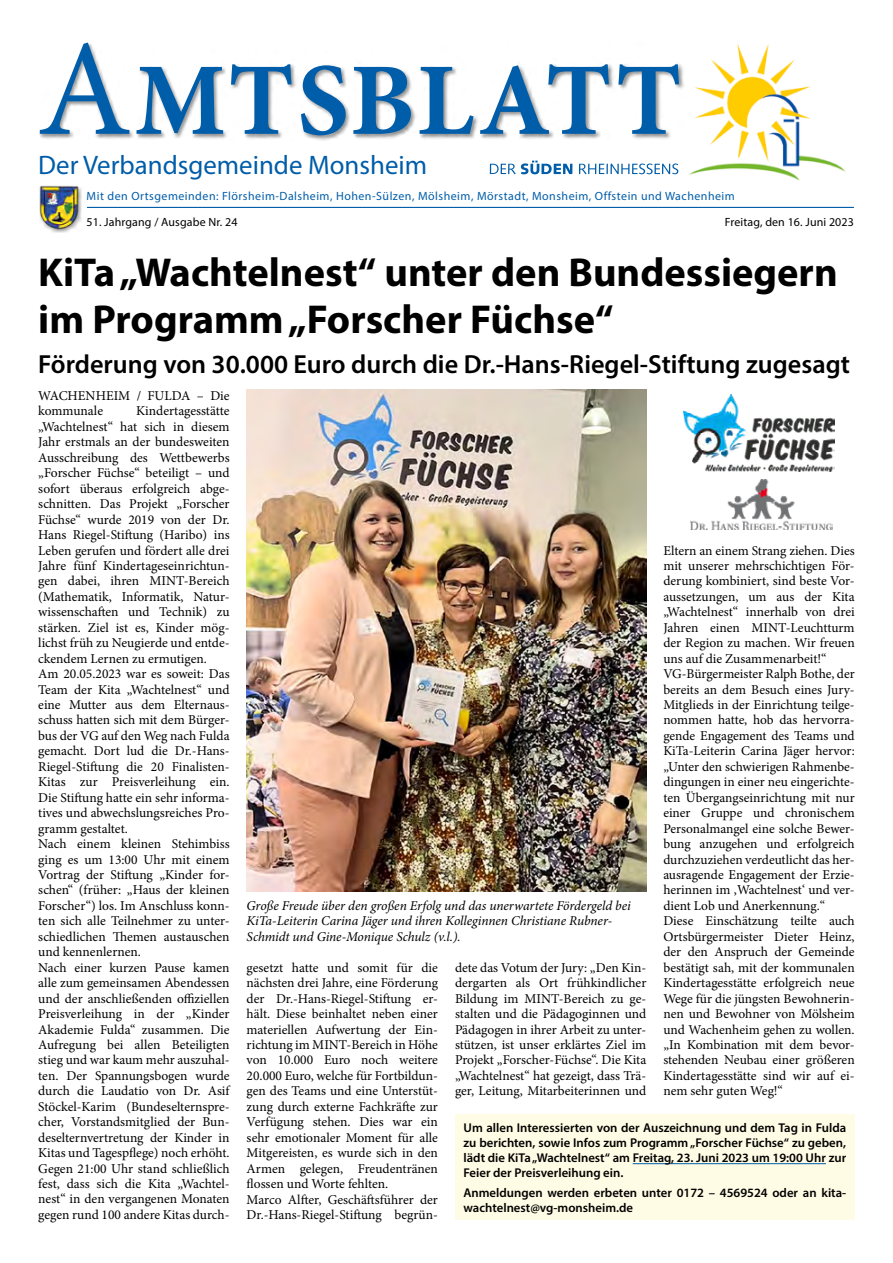
<style>
.page{position:relative;width:893px;height:1263px;background:#fff}
.page>*{position:absolute;margin:0;border:0;box-sizing:border-box;transform-origin:0 0}
.Überschrift_24pt{font:700 40.5px/46.5px "Myriad Pro";color:#000}
.t1{font:26.85px "Myriad Pro";color:#005da9}
.Subline_12pt{font:600 26.25px "Myriad Pro";color:#000}
.Lesetext{font:13.5px/15.5px "Minion Pro";color:#000;text-align:justify}
.Bildunterschrift_Les{font:italic 13.5px/15.5px "Minion Pro";letter-spacing:-.005em;color:#000}
.Fließtext_Blocksatz{font:600 12.75px/15px "Myriad Pro";color:#000;text-align:justify}
.t2{font:12px "Myriad Pro";letter-spacing:.04em;color:#005da9}
.t3{font:12px "Myriad Pro";letter-spacing:.01em;color:#000}
</style>
<div class="page">
<img style="left:689px;top:44px;width:157px;height:137px">
<hr style="left:87px;top:207px;width:767px;height:1px;background:#005da9">
<svg style="left:490px;top:161px;width:188px;height:13px"></svg>
<div style="left:39px;top:42px;width:645px;height:99px;background:#000;opacity:.42"></div>
<svg style="left:40px;top:43px;width:639px;height:92px"></svg>
<div style="left:39px;top:186px;width:44px;height:48px;background:#000;opacity:.42"></div>
<img style="left:39px;top:185px;width:42px;height:49px">
<img style="left:247px;top:390px;width:399px;height:502px">
<div style="left:455px;top:1114px;width:400px;height:106px;background:#fffce5"></div>
<hr style="left:633px;top:1163px;width:193px;height:1px;background:#005da9">
<img style="left:684px;top:394px;width:150px;height:77px">
<img style="left:690px;top:480px;width:143px;height:49px">
<p class="t1" style="left:38px;top:148px;width:390px">Der Verbandsgemeinde Monsheim</p>
<p class="t2" style="left:87px;top:189px;width:650px">Mit den Ortsgemeinden: Flörsheim-Dalsheim, Hohen-Sülzen, Mölsheim, Mörstadt, Monsheim, Offstein und Wachenheim</p>
<p class="t3" style="left:87px;top:214px;width:152px">51. Jahrgang / Ausgabe Nr. 24</p>
<p class="t3" style="left:725px;top:214px;width:130px">Freitag, den 16. Juni 2023</p>
<p class="Überschrift_24pt" style="left:38px;top:248px;width:801px">KiTa „Wachtelnest“ unter den Bundessiegern im Programm „Forscher Füchse“</p>
<p class="Subline_12pt" style="left:38px;top:347px;width:813px">Förderung von 30.000 Euro durch die Dr.-Hans-Riegel-Stiftung zugesagt</p>
<p class="Lesetext" style="left:38px;top:388px;width:193px">WACHENHEIM / FULDA – Die kommunale</p>
<p class="Lesetext" style="left:38px;top:403px;width:193px;text-indent:98px">Kindertagesstätte „Wachtelnest“ hat sich in diesem Jahr erstmals an der bundesweiten Ausschreibung des Wettbewerbs „Forscher Füchse“ beteiligt – und sofort überaus erfolgreich abge&shy;schnitten. Das Projekt „Forscher Füchse“ wurde 2019 von der Dr.<br>Hans Riegel-Stiftung (Haribo) ins Leben gerufen und fördert alle drei Jahre fünf Kindertageseinrichtun&shy;gen dabei, ihren MINT-Bereich (Mathematik, Informatik, Natur&shy;wissenschaften und Technik) zu stärken. Ziel ist es, Kinder mög&shy;lichst früh zu Neugierde und entde&shy;ckendem Lernen zu ermutigen.</p>
<p class="Lesetext" style="left:38px;top:666px;width:193px">Am 20.05.2023 war es soweit: Das Team der Kita „Wachtelnest“ und eine Mutter aus dem Elternaus&shy;schuss hatten sich mit dem Bürger&shy;bus der VG auf den Weg nach Fulda gemacht. Dort lud die Dr.-Hans-Riegel-Stiftung die 20 Finalisten-Kitas zur Preisverleihung ein.<br>Die Stiftung hatte ein sehr informa&shy;tives und abwechslungsreiches Pro&shy;gramm gestaltet.</p>
<p class="Lesetext" style="left:38px;top:836px;width:193px">Nach einem kleinen Stehimbiss ging es um 13:00 Uhr mit einem Vortrag der Stiftung „Kinder for&shy;schen“ (früher: „Haus der kleinen Forscher“) los. Im Anschluss konn&shy;ten sich alle Teilnehmer zu unter&shy;schiedlichen Themen austauschen und kennenlernen.</p>
<p class="Lesetext" style="left:38px;top:960px;width:193px">Nach einer kurzen Pause kamen alle zum gemeinsamen Abendessen und der anschließenden offiziellen Preisverleihung in der „Kinder Akademie Fulda“ zusammen. Die Aufregung bei allen Beteiligten stieg und war kaum mehr auszuhal&shy;ten. Der Spannungsbogen wurde durch die Laudatio von Dr. Asif Stöckel-Karim (Bundeselternspre&shy;cher, Vorstandsmitglied der Bun&shy;deselternvertretung der Kinder in Kitas und Tagespflege) noch erhöht.</p>
<p class="Lesetext" style="left:38px;top:1160px;width:193px">Gegen 21:00 Uhr stand schließlich fest, dass sich die Kita „Wachtel&shy;nest“ in den vergangenen Monaten gegen rund 100 andere Kitas durch-</p>
<p class="Lesetext" style="left:663px;top:542px;width:193px">Eltern an einem Strang ziehen. Dies mit unserer mehrschichtigen För&shy;derung kombiniert, sind beste Vor&shy;aussetzungen, um aus der Kita „Wachtelnest“ innerhalb von drei Jahren einen MINT-Leuchtturm der Region zu machen. Wir freuen uns auf die Zusammenarbeit!“</p>
<p class="Lesetext" style="left:663px;top:666px;width:193px">VG-Bürgermeister Ralph Bothe, der bereits an dem Besuch eines Jury-Mitglieds in der Einrichtung teilge&shy;nommen hatte, hob das hervorra&shy;gende Engagement des Teams und KiTa-Leiterin Carina Jäger hervor: „Unter den schwierigen Rahmenbe&shy;dingungen in einer neu eingerichte&shy;ten Übergangseinrichtung mit nur einer Gruppe und chronischem Personalmangel eine solche Bewer&shy;bung anzugehen und erfolgreich durchzuziehen verdeutlicht das her&shy;ausragende Engagement der Erzie&shy;herinnen im ,Wachtelnest‘ und ver&shy;dient Lob und Anerkennung.“</p>
<p class="Lesetext" style="left:663px;top:913px;width:193px">Diese Einschätzung teilte auch Ortsbürgermeister Dieter Heinz, der den Anspruch der Gemeinde bestätigt sah, mit der kommunalen Kindertagesstätte erfolgreich neue Wege für die jüngsten Bewohnerin&shy;nen und Bewohner von Mölsheim und Wachenheim gehen zu wollen. „In Kombination mit dem bevor&shy;stehenden Neubau einer größeren Kindertagesstätte sind wir auf ei&shy;nem sehr guten Weg!“</p>
<p class="Fließtext_Blocksatz" style="left:463px;top:1120px;width:384px">Um allen Interessierten von der Auszeichnung und dem Tag in Fulda zu berichten, sowie Infos zum Programm „Forscher Füchse“ zu geben, lädt die KiTa „Wachtelnest“ am Freitag, 23. Juni 2023 um 19:00 Uhr zur Feier der Preisverleihung ein.</p>
<p class="Fließtext_Blocksatz" style="left:463px;top:1184px;width:384px">Anmeldungen werden erbeten unter 0172 – 4569524 oder an kita&shy;wachtelnest@vg-monsheim.de</p>
<p class="Bildunterschrift_Les" style="left:247px;top:898px;width:386px">Große Freude über den großen Erfolg und das unerwartete Fördergeld bei<br>KiTa-Leiterin Carina Jäger und ihren Kolleginnen Christiane Rubner-<br>Schmidt und Gine-Monique Schulz (v.l.).</p>
<p class="Lesetext" style="left:247px;top:960px;width:193px">gesetzt hatte und somit für die nächsten drei Jahre, eine Förderung der Dr.-Hans-Riegel-Stiftung er&shy;hält. Diese beinhaltet neben einer materiellen Aufwertung der Ein&shy;richtung im MINT-Bereich in Höhe von 10.000 Euro noch weitere 20.000 Euro, welche für Fortbildun&shy;gen des Teams und eine Unterstüt&shy;zung durch externe Fachkräfte zur Verfügung stehen. Dies war ein sehr emotionaler Moment für alle Mitgereisten, es wurde sich in den Armen gelegen, Freudentränen flossen und Worte fehlten.</p>
<p class="Lesetext" style="left:247px;top:1191px;width:193px">Marco Alfter, Geschäftsführer der<br>Dr.-Hans-Riegel-Stiftung begrün-</p>
<p class="Lesetext" style="left:455px;top:960px;width:193px">dete das Votum der Jury: „Den Kin&shy;dergarten als Ort frühkindlicher Bildung im MINT-Bereich zu ge&shy;stalten und die Pädagoginnen und Pädagogen in ihrer Arbeit zu unter&shy;stützen, ist unser erklärtes Ziel im Projekt „Forscher-Füchse“. Die Kita „Wachtelnest“ hat gezeigt, dass Trä&shy;ger, Leitung, Mitarbeiterinnen und</p>
</div>
